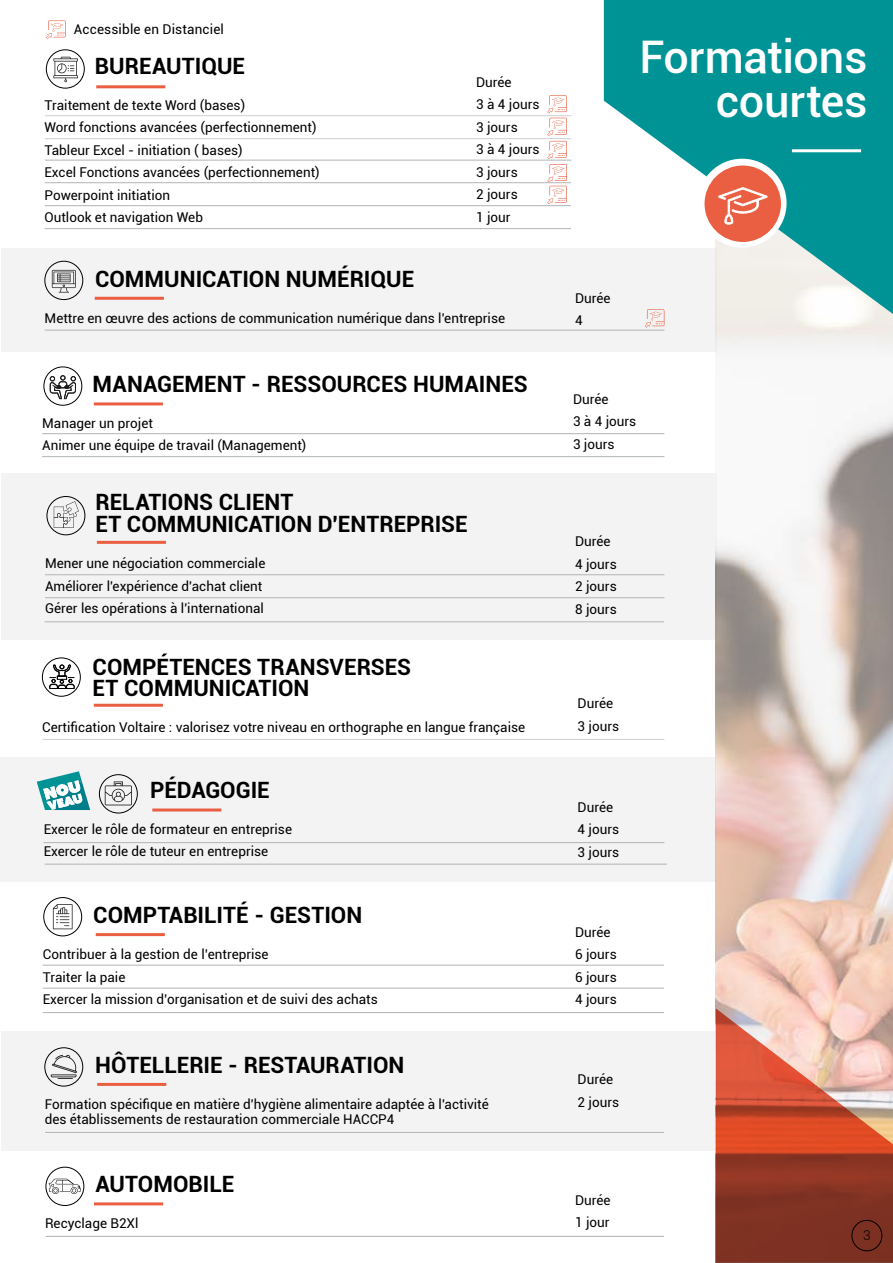
<style>
.page{position:relative;width:893px;height:1263px;background:#fff}
.page>*{position:absolute;margin:0;border:0;box-sizing:border-box;transform-origin:0 0}
.t1{font:500 45px/43.5px "Roboto";letter-spacing:-.005em;color:#fff;text-align:right}
.t2{font:700 22.5px/21px "Roboto";color:#000}
.t3{font:13.5px/22.5px "Roboto";color:#000}
.t4{font:13.5px "Roboto";letter-spacing:.01em;color:#000101}
.t5{font:300 13.5px "Roboto";color:#000101}
</style>
<div class="page">
<div style="left:1px;top:249px;width:715px;height:103px;background:#f3f3f3"></div>
<div style="left:2px;top:474px;width:715px;height:166px;background:#f3f3f3"></div>
<div style="left:0;top:758px;width:715px;height:124px;background:#f3f3f3"></div>
<div style="left:1px;top:1031px;width:715px;height:119px;background:#f3f3f3"></div>
<img style="left:716px;top:314px;width:177px;height:694px">
<svg style="left:604px;top:0;width:289px;height:314px;fill:#009396"></svg>
<hr style="left:792px;top:149px;width:69px;height:3px;background:#fff">
<hr style="left:45px;top:115px;width:526px;height:1px;background:#cdcfd0">
<hr style="left:45px;top:138px;width:526px;height:1px;background:#cdcfd0">
<hr style="left:45px;top:182px;width:526px;height:1px;background:#b1b4b6">
<hr style="left:45px;top:205px;width:526px;height:1px;background:#b1b4b6">
<hr style="left:45px;top:160px;width:526px;height:1px;background:#b1b4b6">
<hr style="left:45px;top:228px;width:526px;height:1px;background:#b1b4b6">
<hr style="left:45px;top:330px;width:619px;height:1px;background:#b1b4b6">
<svg style="left:46px;top:20px;width:20px;height:19px"></svg>
<svg style="left:645px;top:309px;width:19px;height:19px"></svg>
<div style="left:698px;top:159px;width:89px;height:89px;background:#fff;border-radius:50%"></div>
<div style="left:704px;top:166px;width:77px;height:76px;background:#ea5e41;border-radius:50%"></div>
<svg style="left:718px;top:187px;width:49px;height:38px"></svg>
<hr style="left:96px;top:85px;width:69px;height:3px;background:#ea5e41">
<div style="left:46px;top:50px;width:38px;height:38px;border:1px solid #000101;border-radius:50%"></div>
<hr style="left:95px;top:297px;width:69px;height:3px;background:#ea5e41">
<div style="left:45px;top:261px;width:38px;height:39px;border:1px solid #000101;border-radius:50%"></div>
<svg style="left:50px;top:375px;width:26px;height:24px"></svg>
<hr style="left:42px;top:433px;width:622px;height:1px;background:#b1b4b6">
<hr style="left:42px;top:456px;width:622px;height:1px;background:#b1b4b6">
<hr style="left:45px;top:864px;width:622px;height:1px;background:#b1b4b6">
<hr style="left:94px;top:402px;width:69px;height:3px;background:#ea5e41">
<div style="left:44px;top:367px;width:38px;height:38px;border:1px solid #000101;border-radius:50%"></div>
<svg style="left:52px;top:270px;width:24px;height:23px"></svg>
<svg style="left:53px;top:57px;width:25px;height:25px"></svg>
<hr style="left:43px;top:739px;width:621px;height:1px;background:#cdcfd0">
<hr style="left:94px;top:704px;width:69px;height:3px;background:#ea5e41">
<div style="left:42px;top:658px;width:39px;height:38px;border:1px solid #000101;border-radius:50%"></div>
<svg style="left:49px;top:664px;width:26px;height:25px"></svg>
<svg style="left:716px;top:1008px;width:177px;height:255px;background:#b8634f"></svg>
<div style="left:852px;top:1220px;width:30px;height:31px;border:1px solid #000101;border-radius:50%"></div>
<hr style="left:44px;top:842px;width:620px;height:1px;background:#b1b4b6">
<hr style="left:152px;top:808px;width:69px;height:3px;background:#ea5e41">
<div style="left:99px;top:774px;width:39px;height:39px;border:1px solid #000101;border-radius:50%"></div>
<svg style="left:105px;top:781px;width:27px;height:24px"></svg>
<svg style="left:37px;top:771px;width:53px;height:39px"></svg>
<hr style="left:45px;top:621px;width:619px;height:1px;background:#b1b4b6">
<hr style="left:45px;top:574px;width:619px;height:1px;background:#b1b4b6">
<hr style="left:45px;top:597px;width:619px;height:1px;background:#b1b4b6">
<hr style="left:97px;top:541px;width:69px;height:3px;background:#ea5e41">
<div style="left:47px;top:496px;width:38px;height:39px;border:1px solid #000101;border-radius:50%"></div>
<svg style="left:54px;top:501px;width:25px;height:27px"></svg>
<hr style="left:43px;top:965px;width:621px;height:1px;background:#b1b4b6">
<hr style="left:43px;top:988px;width:621px;height:1px;background:#b1b4b6">
<hr style="left:43px;top:1012px;width:621px;height:1px;background:#b1b4b6">
<hr style="left:96px;top:933px;width:69px;height:3px;background:#ea5e41">
<div style="left:44px;top:897px;width:38px;height:39px;border:1px solid #000101;border-radius:50%"></div>
<svg style="left:53px;top:904px;width:20px;height:25px"></svg>
<hr style="left:97px;top:1083px;width:69px;height:3px;background:#ea5e41">
<div style="left:45px;top:1047px;width:38px;height:39px;border:1px solid #000101;border-radius:50%"></div>
<svg style="left:51px;top:1054px;width:27px;height:25px"></svg>
<hr style="left:45px;top:1132px;width:619px;height:1px;background:#b1b4b6">
<hr style="left:94px;top:1202px;width:69px;height:3px;background:#ea5e41">
<div style="left:46px;top:1167px;width:38px;height:39px;border:1px solid #000101;border-radius:50%"></div>
<svg style="left:49px;top:1179px;width:32px;height:15px"></svg>
<hr style="left:46px;top:1236px;width:618px;height:1px;background:#b1b4b6">
<svg style="left:547px;top:95px;width:20px;height:109px"></svg>
<p class="t4" style="left:74px;top:19px;width:152px">Accessible en Distanciel</p>
<h2 class="t2" style="left:95px;top:54px;width:152px">BUREAUTIQUE</h2>
<p class="t3" style="left:45px;top:93px;width:277px">Traitement de texte Word (bases)<br>Word fonctions avancées (perfectionnement)<br>Tableur Excel - initiation ( bases)<br>Excel Fonctions avancées (perfectionnement)<br>Powerpoint initiation<br>Outlook et navigation Web</p>
<p class="t3" style="left:476px;top:70px;width:65px">Durée<br>3 à 4 jours<br>3 jours<br>3 à 4 jours<br>3 jours<br>2 jours<br>1 jour</p>
<h2 class="t2" style="left:95px;top:267px;width:321px">COMMUNICATION NUMÉRIQUE</h2>
<p class="t3" style="left:45px;top:306px;width:462px">Mettre en œuvre des actions de communication numérique dans l'entreprise</p>
<h2 class="t2" style="left:93px;top:372px;width:437px">MANAGEMENT - RESSOURCES HUMAINES</h2>
<p class="t3" style="left:42px;top:411px;width:266px">Manager un projet<br>Animer une équipe de travail (Management)</p>
<h2 class="t2" style="left:95px;top:490px;width:374px;line-height:22.5px">RELATIONS CLIENT<br>ET COMMUNICATION D'ENTREPRISE</h2>
<p class="t3" style="left:45px;top:552px;width:222px">Mener une négociation commerciale<br>Améliorer l'expérience d'achat client<br>Gérer les opérations à l'international</p>
<h2 class="t2" style="left:93px;top:655px;width:320px">COMPÉTENCES TRANSVERSES<br>ET COMMUNICATION</h2>
<p class="t3" style="left:42px;top:715px;width:485px">Certification Voltaire : valorisez votre niveau en orthographe en langue française</p>
<h2 class="t2" style="left:150px;top:778px;width:121px">PÉDAGOGIE</h2>
<p class="t3" style="left:44px;top:817px;width:250px">Exercer le rôle de formateur en entreprise<br>Exercer le rôle de tuteur en entreprise</p>
<h2 class="t2" style="left:93px;top:904px;width:271px">COMPTABILITÉ - GESTION</h2>
<p class="t3" style="left:43px;top:943px;width:336px">Contribuer à la gestion de l’entreprise<br>Traiter la paie<br>Exercer la mission d’organisation et de suivi des achats</p>
<h2 class="t2" style="left:95px;top:1054px;width:311px">HÔTELLERIE - RESTAURATION</h2>
<p class="t3" style="left:45px;top:1096px;width:446px;line-height:15px">Formation spécifique en matière d'hygiène alimentaire adaptée à l'activité des établissements de restauration commerciale HACCP4</p>
<h2 class="t2" style="left:95px;top:1173px;width:140px">AUTOMOBILE</h2>
<p class="t3" style="left:45px;top:1212px;width:95px">Recyclage B2Xl</p>
<h1 class="t1" style="left:639px;top:34px;width:229px">Formations courtes</h1>
<p class="t3" style="left:575px;top:286px;width:37px">Durée<br>4</p>
<p class="t3" style="left:573px;top:387px;width:65px">Durée<br>3 à 4 jours<br>3 jours</p>
<p class="t3" style="left:575px;top:529px;width:43px">Durée<br>4 jours<br>2 jours<br>8 jours</p>
<p class="t3" style="left:578px;top:691px;width:43px">Durée<br>3 jours</p>
<p class="t3" style="left:578px;top:795px;width:43px">Durée<br>4 jours<br>3 jours</p>
<p class="t3" style="left:575px;top:920px;width:43px">Durée<br>6 jours<br>6 jours<br>4 jours</p>
<p class="t3" style="left:578px;top:1068px;width:43px">Durée<br>2 jours</p>
<p class="t3" style="left:575px;top:1188px;width:37px">Durée<br>1 jour</p>
<p class="t5" style="left:863px;top:1226px;width:9px">3</p>
</div>
